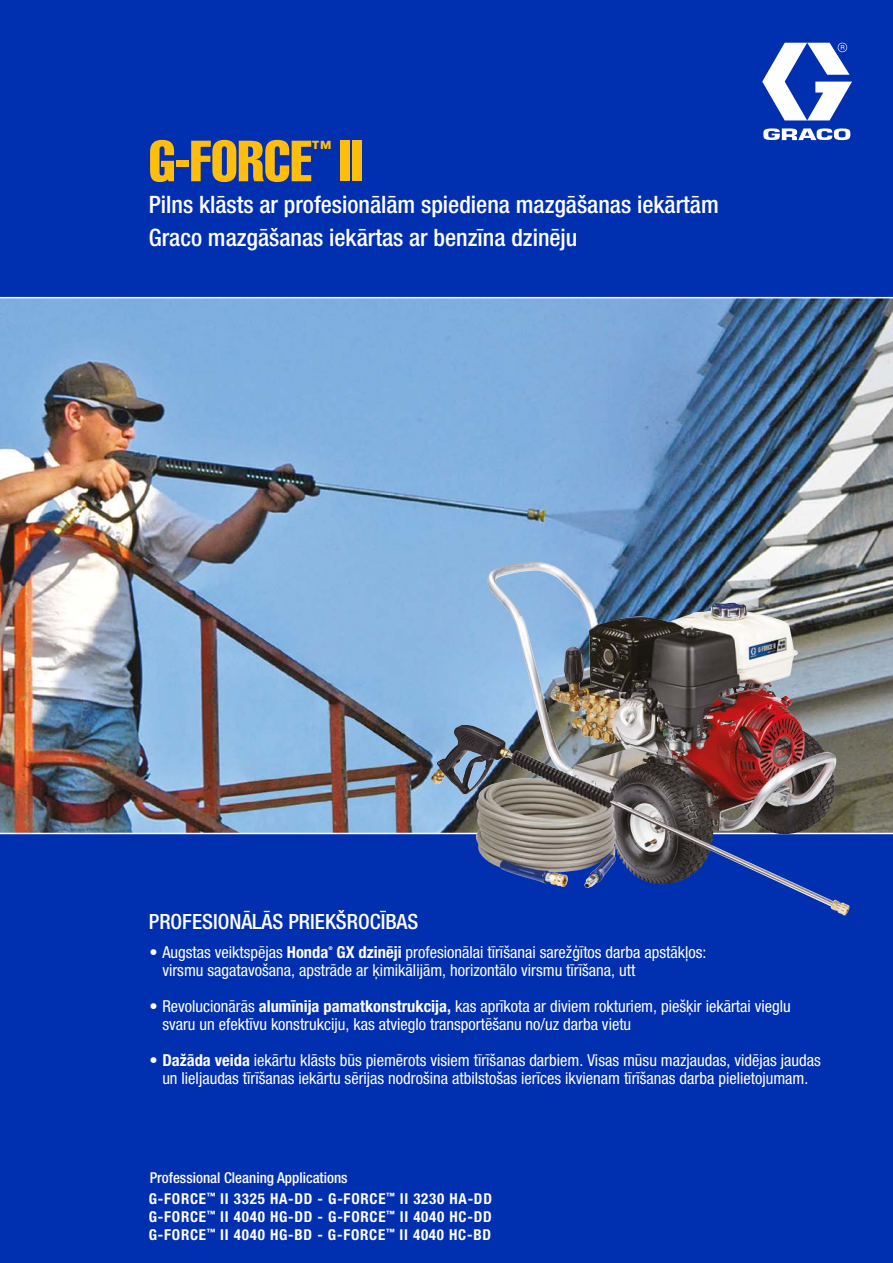
<style>
.page{position:relative;width:893px;height:1263px;background:#fff}
.page>*{position:absolute;margin:0;border:0;box-sizing:border-box;transform-origin:0 0}
.t1{font:57px "Helvetica LT Std Comp";color:#ffbe0e}
.t2{font:500 condensed 24px/33px "Helvetica Neue LT Pro";color:#fff}
.t3{font:500 condensed 21px "Helvetica Neue LT Pro";color:#fff}
.t4{font:19.95px "Helvetica LT Std Comp";color:#ffbe0e}
.t5{font:condensed 16.5px/18px "Helvetica Neue LT Pro";color:#fff}
.t6{font:700 condensed 15px/18px "Helvetica Neue LT Std";letter-spacing:.05em;color:#fff;text-align:justify}
.t7{font:500 condensed 15px "Helvetica Neue LT Std";color:#fff}
.t8{font:700 condensed 5.25px "Helvetica Neue LT Pro";color:#fff}
.s1{font-weight:700}
</style>
<div class="page">
<img style="left:0;top:298px;width:893px;height:535px">
<div style="left:0;top:833px;width:893px;height:430px;background:#002fb0"></div>
<div style="left:0;top:0;width:893px;height:298px;background:#002fb0"></div>
<svg style="left:762px;top:43px;width:90px;height:97px"></svg>
<hr style="left:0;top:833px;width:893px;height:1px;background:#fff">
<hr style="left:0;top:297px;width:893px;height:1px;background:#fff">
<img style="left:431px;top:566px;width:129px;height:228px">
<h1 class="t1" style="left:149px;top:125px;width:164px">G-FORCE</h1>
<p class="t4" style="left:312px;top:135px;width:21px">™</p>
<h1 class="t1" style="left:339px;top:125px;width:25px">II</h1>
<h2 class="t2" style="left:149px;top:187px;width:571px">Pilns klāsts ar profesionālām spiediena mazgāšanas iekārtām<br>Graco mazgāšanas iekārtas ar benzīna dzinēju</h2>
<p class="t3" style="left:149px;top:909px;width:271px">PROFESIONĀLĀS PRIEKŠROCĪBAS</p>
<p class="t5" style="left:162px;top:943px;width:546px;text-indent:174px"><span class="s1">GX dzinēji</span> profesionālai tīrīšanai sarežģītos darba apstākļos: virsmu sagatavošana, apstrāde ar ķimikālijām, horizontālo virsmu tīrīšana, utt</p>
<p class="t5" style="left:162px;top:997px;width:630px;text-indent:-13px">• Revolucionārās <span class="s1">alumīnija pamatkonstrukcija,</span> kas aprīkota ar diviem rokturiem, piešķir iekārtai vieglu svaru un efektīvu konstrukciju, kas atvieglo transportēšanu no/uz darba vietu</p>
<p class="t5" style="left:150px;top:1051px;width:673px;text-align:center">• <span class="s1">Dažāda veida</span> iekārtu klāsts būs piemērots visiem tīrīšanas darbiem. Visas mūsu mazjaudas, vidējas jaudas un lieljaudas tīrīšanas iekārtu sērijas nodrošina atbilstošas ierīces ikvienam tīrīšanas darba pielietojumam.</p>
<p class="t5" style="left:150px;top:943px;width:180px">• Augstas veiktspējas <span class="s1">Honda</span></p>
<p class="t8" style="left:328px;top:945px;width:6px">®</p>
<p class="t7" style="left:150px;top:1169px;width:199px">Professional Cleaning Applications</p>
<p class="t6" style="left:149px;top:1189px;width:345px">G-FORCE<sup>™</sup> II 3325 HA-DD - G-FORCE<sup>™</sup> II 3230 HA-DD G-FORCE<sup>™</sup> II 4040 HG-DD - G-FORCE<sup>™</sup> II 4040 HC-DD G-FORCE<sup>™</sup> II 4040 HG-BD - G-FORCE<sup>™</sup> II 4040 HC-BD</p>
</div>
